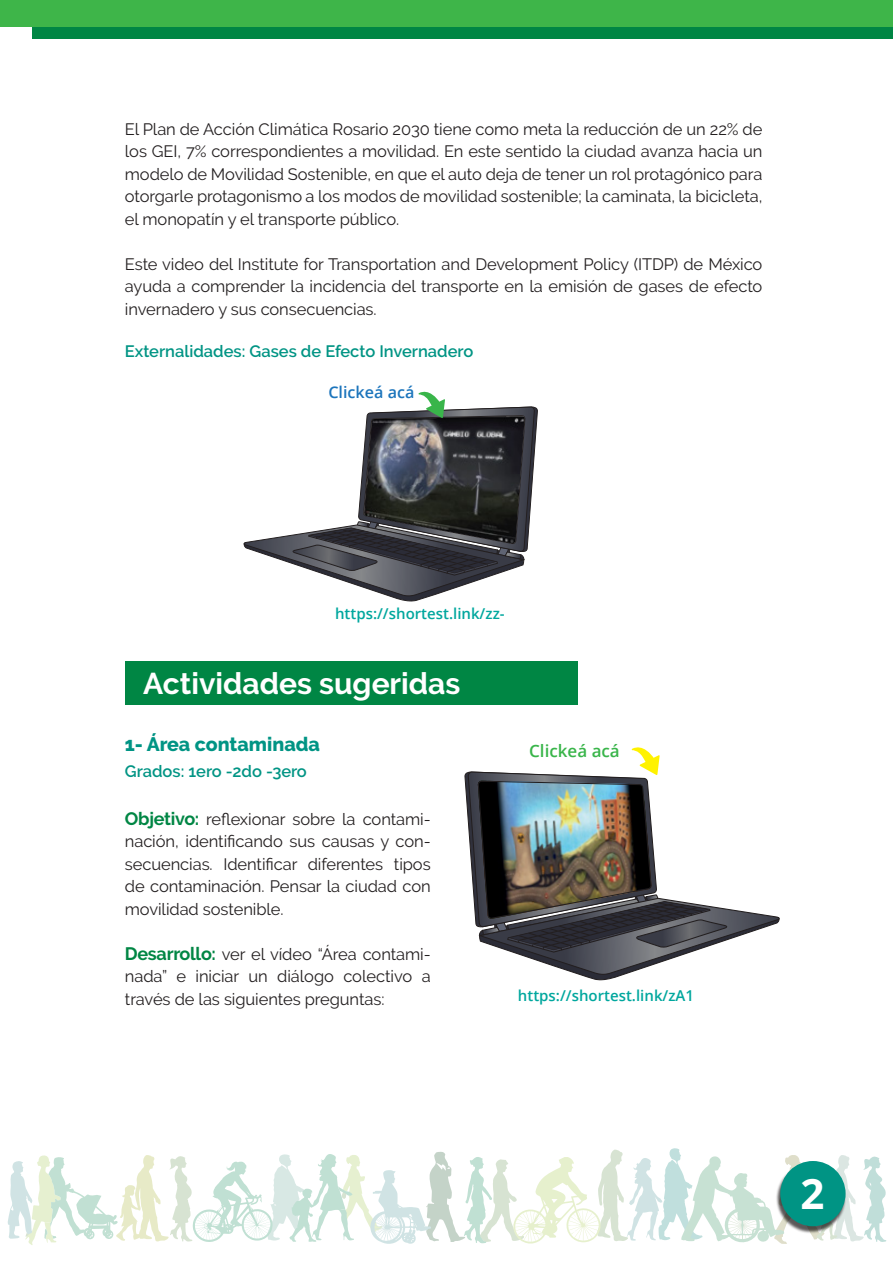
<style>
.page{position:relative;width:893px;height:1263px;background:#fff}
.page>*{position:absolute;margin:0;border:0;box-sizing:border-box;transform-origin:0 0}
.t1{font:700 42px "Open Sans";color:#fff}
.t2{font:700 30px "Raleway";color:#fff}
.t3{font:800 19.5px "Raleway";color:#009484}
.t4{font:600 16.95px "Open Sans";color:#39b54a}
.t5{font:16.5px/22.5px "Raleway";letter-spacing:-.005em;color:#231f20;text-align:justify}
.t6{font:600 16.5px "Raleway";color:#009484}
.t7{font:600 16.2px "Open Sans";color:#1c75bc}
.t8{font:600 15px "Open Sans";color:#00a79e}
.s1{font-weight:700;font-size:18px;color:#008644}
</style>
<div class="page">
<svg style="left:243px;top:391px;width:295px;height:211px"></svg>
<div style="left:33px;top:0;width:860px;height:39px;background:#008644"></div>
<div style="left:0;top:0;width:893px;height:27px;background:#3eb549"></div>
<svg style="left:8px;top:1148px;width:878px;height:97px"></svg>
<img style="left:774px;top:1161px;width:73px;height:73px">
<div style="left:780px;top:1161px;width:65px;height:65px;background:#009484;border-radius:50%"></div>
<div style="left:125px;top:661px;width:452px;height:43px;background:#008644"></div>
<img style="left:464px;top:747px;width:316px;height:234px">
<p class="t5" style="left:125px;top:118px;width:639px">El Plan de Acción Climática Rosario 2030 tiene como meta la reducción de un 22% de los GEI, 7% correspondientes a movilidad. En este sentido la ciudad avanza hacia un modelo de Movilidad Sostenible, en que el auto deja de tener un rol protagónico para otorgarle protagonismo a los modos de movilidad sostenible; la caminata, la bicicleta, el monopatín y el transporte público.</p>
<p class="t5" style="left:125px;top:253px;width:639px">Este video del Institute for Transportation and Development Policy (ITDP) de México ayuda a comprender la incidencia del transporte en la emisión de gases de efecto invernadero y sus consecuencias.</p>
<p class="t6" style="left:125px;top:342px;width:350px">Externalidades: Gases de Efecto Invernadero</p>
<p class="t7" style="left:328px;top:381px;width:88px">Clickeá acá</p>
<p class="t8" style="left:335px;top:603px;width:171px">https://shortest.link/zz-</p>
<h2 class="t2" style="left:143px;top:666px;width:319px">Actividades sugeridas</h2>
<p class="t3" style="left:125px;top:733px;width:197px">1- Área contaminada</p>
<p class="t6" style="left:125px;top:762px;width:183px">Grados: 1ero -2do -3ero</p>
<p class="t5" style="left:125px;top:808px;width:307px"><span class="s1">Objetivo:</span> reflexionar sobre la contami&shy;nación, identificando sus causas y con&shy;secuencias. Identificar diferentes tipos de contaminación. Pensar la ciudad con movilidad sostenible.</p>
<p class="t5" style="left:125px;top:943px;width:307px"><span class="s1">Desarrollo:</span> ver el vídeo “Área contami&shy;nada” e iniciar un diálogo colectivo a través de las siguientes preguntas:</p>
<p class="t4" style="left:529px;top:739px;width:92px">Clickeá acá</p>
<p class="t8" style="left:518px;top:985px;width:178px">https://shortest.link/zA1</p>
<h1 class="t1" style="left:800px;top:1164px;width:25px">2</h1>
</div>
